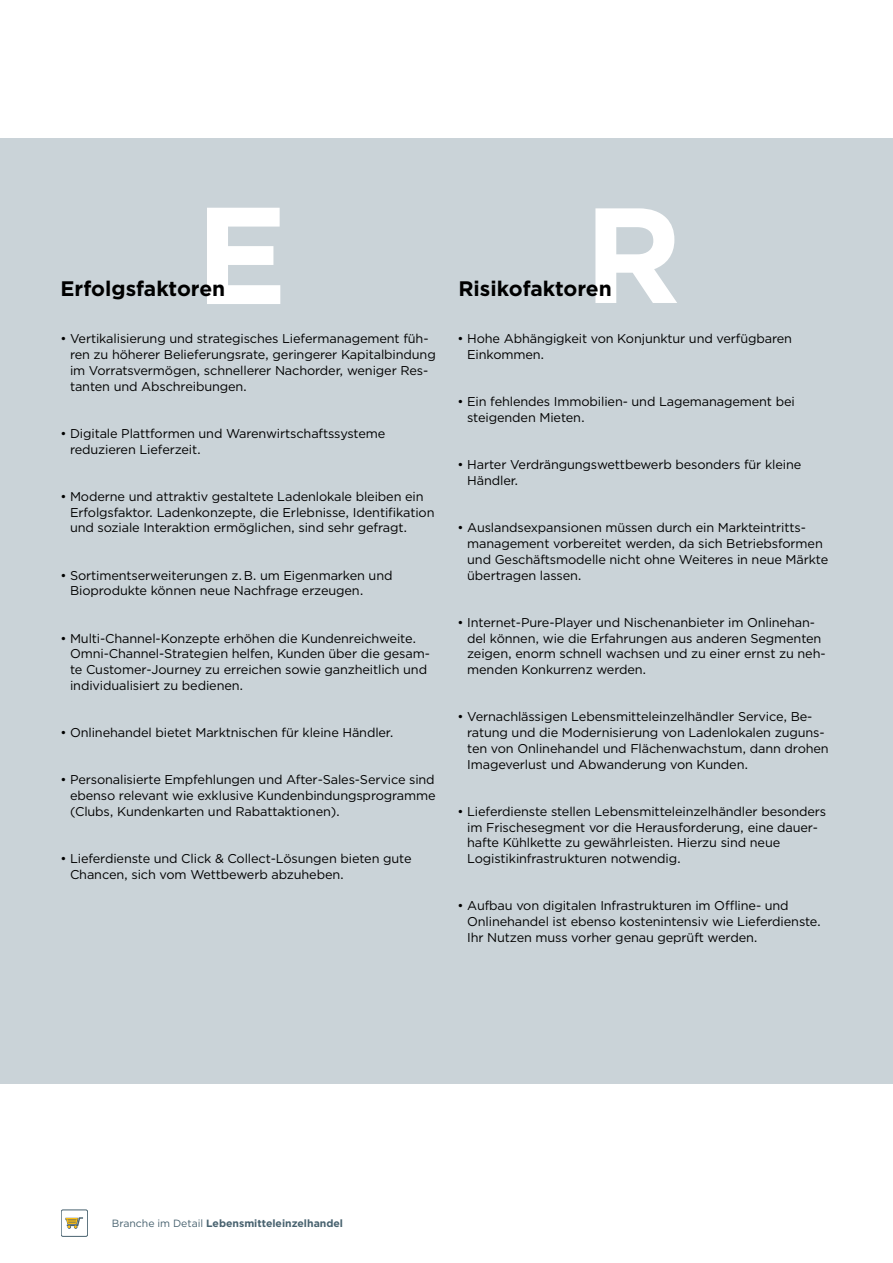
<style>
.page{position:relative;width:893px;height:1263px;background:#fff}
.page>*{position:absolute;margin:0;border:0;box-sizing:border-box;transform-origin:0 0}
.t1{font:700 21px "Gotham";color:#000}
.t2{font:12.75px/15.8px "Gotham";letter-spacing:-.01em;color:#000}
.t3{font:700 10.5px "Gotham";color:#48626f}
.s1{font-weight:400}
</style>
<div class="page">
<div style="left:61px;top:1210px;width:27px;height:26px;border:1px solid #48626f;border-radius:2px"></div>
<svg style="left:65px;top:1217px;width:18px;height:11px"></svg>
<div style="left:0;top:138px;width:893px;height:945px;background:#cad3d8"></div>
<svg style="left:595px;top:208px;width:82px;height:95px"></svg>
<svg style="left:207px;top:208px;width:73px;height:96px"></svg>
<h1 class="t1" style="left:61px;top:275px;width:166px">Erfolgsfaktoren</h1>
<h1 class="t1" style="left:458px;top:275px;width:155px">Risikofaktoren</h1>
<p class="t2" style="left:70px;top:331px;width:367px;text-indent:-10px">• Vertikalisierung und strategisches Liefermanagement füh&shy;ren zu höherer Belieferungsrate, geringerer Kapitalbindung im Vorratsvermögen, schnellerer Nachorder, weniger Res&shy;tanten und Abschreibungen.</p>
<p class="t2" style="left:70px;top:425px;width:317px;text-indent:-10px">• Digitale Plattformen und Warenwirtschaftssysteme reduzieren Lieferzeit.</p>
<p class="t2" style="left:70px;top:488px;width:366px;text-indent:-10px">• Moderne und attraktiv gestaltete Ladenlokale bleiben ein<br>Erfolgsfaktor. Ladenkonzepte, die Erlebnisse, Identifikation und soziale Interaktion ermöglichen, sind sehr gefragt.</p>
<p class="t2" style="left:70px;top:567px;width:324px;text-indent:-10px">• Sortimentserweiterungen z. B. um Eigenmarken und<br>Bioprodukte können neue Nachfrage erzeugen.</p>
<p class="t2" style="left:70px;top:630px;width:361px;text-indent:-10px">• Multi-Channel-Konzepte erhöhen die Kundenreichweite.<br>Omni-Channel-Strategien helfen, Kunden über die gesam&shy;te Customer-Journey zu erreichen sowie ganzheitlich und individualisiert zu bedienen.</p>
<p class="t2" style="left:60px;top:724px;width:335px">• Onlinehandel bietet Marktnischen für kleine Händler.</p>
<p class="t2" style="left:70px;top:772px;width:367px;text-align:justify;text-indent:-10px">• Personalisierte Empfehlungen und After-Sales-Service sind ebenso relevant wie exklusive Kundenbindungsprogramme (Clubs, Kundenkarten und Rabattaktionen).</p>
<p class="t2" style="left:70px;top:850px;width:343px;text-indent:-10px">• Lieferdienste und Click &amp; Collect-Lösungen bieten gute<br>Chancen, sich vom Wettbewerb abzuheben.</p>
<p class="t2" style="left:467px;top:331px;width:326px;text-indent:-10px">• Hohe Abhängigkeit von Konjunktur und verfügbaren<br>Einkommen.</p>
<p class="t2" style="left:467px;top:394px;width:329px;text-indent:-10px">• Ein fehlendes Immobilien- und Lagemanagement bei steigenden Mieten.</p>
<p class="t2" style="left:467px;top:457px;width:336px;text-indent:-10px">• Harter Verdrängungswettbewerb besonders für kleine<br>Händler.</p>
<p class="t2" style="left:467px;top:520px;width:363px;text-indent:-10px">• Auslandsexpansionen müssen durch ein Markteintritts&shy;management vorbereitet werden, da sich Betriebsformen und Geschäftsmodelle nicht ohne Weiteres in neue Märkte übertragen lassen.</p>
<p class="t2" style="left:467px;top:614px;width:360px;text-indent:-10px">• Internet-Pure-Player und Nischenanbieter im Onlinehan&shy;del können, wie die Erfahrungen aus anderen Segmenten zeigen, enorm schnell wachsen und zu einer ernst zu neh&shy;menden Konkurrenz werden.</p>
<p class="t2" style="left:467px;top:709px;width:363px;text-indent:-10px">• Vernachlässigen Lebensmitteleinzelhändler Service, Be&shy;ratung und die Modernisierung von Ladenlokalen zuguns&shy;ten von Onlinehandel und Flächenwachstum, dann drohen Imageverlust und Abwanderung von Kunden.</p>
<p class="t2" style="left:467px;top:803px;width:361px;text-indent:-10px">• Lieferdienste stellen Lebensmitteleinzelhändler besonders im Frischesegment vor die Herausforderung, eine dauer&shy;hafte Kühlkette zu gewährleisten. Hierzu sind neue Logistikinfrastrukturen notwendig.</p>
<p class="t2" style="left:467px;top:898px;width:355px;text-indent:-10px">• Aufbau von digitalen Infrastrukturen im Offline- und<br>Onlinehandel ist ebenso kostenintensiv wie Lieferdienste.<br>Ihr Nutzen muss vorher genau geprüft werden.</p>
<p class="t3" style="left:112px;top:1216px;width:233px"><span class="s1">Branche im Detail</span> Lebensmitteleinzelhandel</p>
</div>
